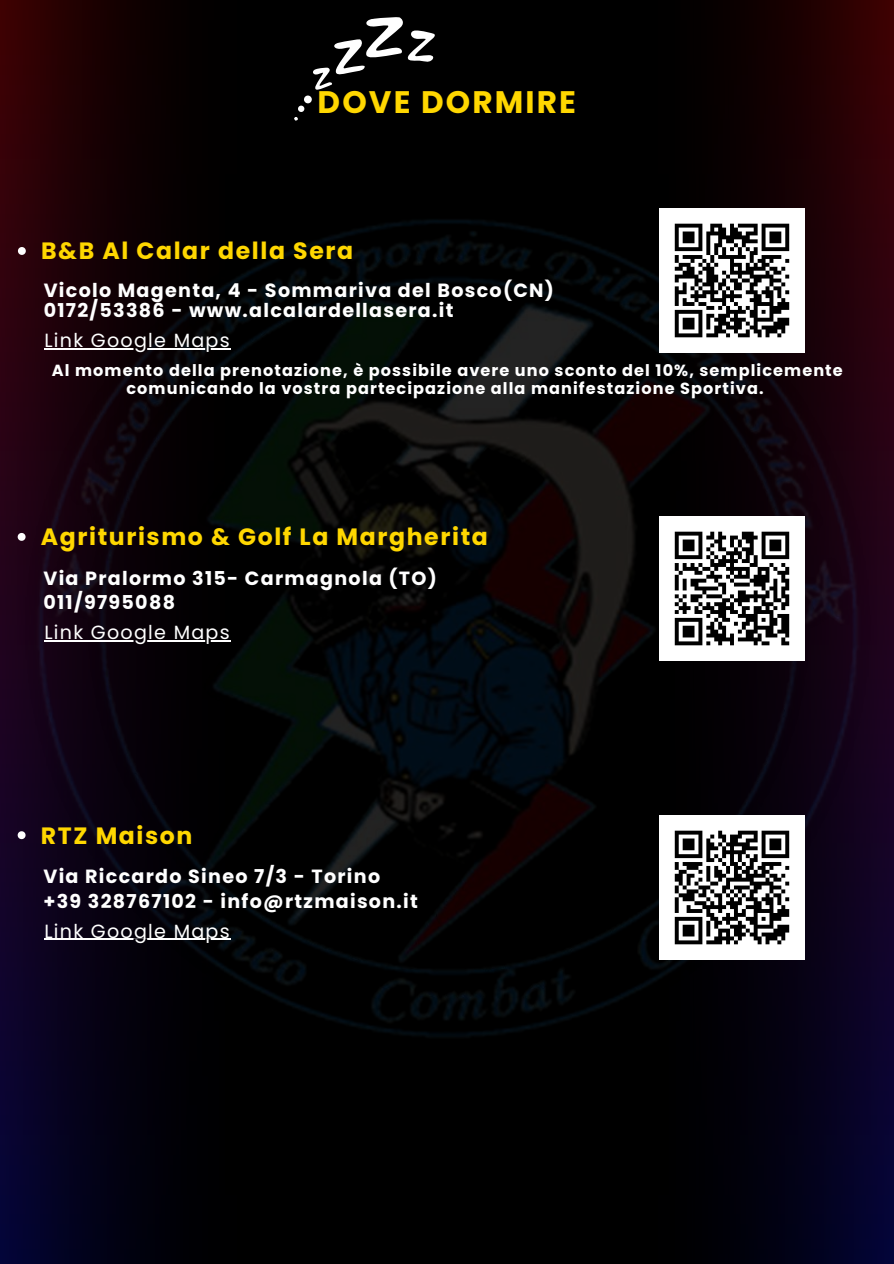
<style>
.page{position:relative;width:894px;height:1264px;background:#fff}
.page>*{position:absolute;margin:0;border:0;box-sizing:border-box;transform-origin:0 0}
.t1{font:700 31.05px "Poppins";letter-spacing:.065em;color:#ffd700}
.t2{font:700 23.55px "Poppins";letter-spacing:.065em;color:#ffd700}
.t3{font:700 19.05px/24.8px "Poppins";letter-spacing:.065em;color:#fff}
.t4{font:19.05px "Poppins";letter-spacing:.065em;color:#fff}
.t5{font:700 16.05px/18px "Poppins";letter-spacing:.065em;color:#fff;text-align:center}
</style>
<div class="page">
<img style="left:0;top:0;width:893px;height:1263px">
<img style="left:0;top:178px;width:893px;height:907px">
<svg style="left:18px;top:247px;width:8px;height:8px"></svg>
<img style="left:659px;top:208px;width:144px;height:144px">
<svg style="left:311px;top:12px;width:130px;height:79px"></svg>
<div style="left:298px;top:105px;width:6px;height:7px;background:#fff;border-radius:50%"></div>
<svg style="left:303px;top:95px;width:9px;height:9px"></svg>
<svg style="left:294px;top:116px;width:4px;height:5px"></svg>
<hr style="left:44px;top:348px;width:187px;height:1px;background:#fff">
<svg style="left:18px;top:533px;width:8px;height:8px"></svg>
<img style="left:659px;top:516px;width:144px;height:144px">
<hr style="left:44px;top:640px;width:187px;height:1px;background:#fff">
<svg style="left:18px;top:831px;width:8px;height:8px"></svg>
<img style="left:659px;top:815px;width:144px;height:144px">
<hr style="left:44px;top:938px;width:187px;height:2px;background:#fff">
<h1 class="t1" style="left:317px;top:80px;width:260px">DOVE DORMIRE</h1>
<p class="t2" style="left:41px;top:235px;width:313px">B&amp;B Al Calar della Sera</p>
<p class="t3" style="left:44px;top:280px;width:511px;line-height:20.2px">Vicolo Magenta, 4 - Sommariva del Bosco(CN)<br>0172/53386 - www.alcalardellasera.it</p>
<p class="t4" style="left:44px;top:327px;width:187px">Link Google Maps</p>
<p class="t5" style="left:52px;top:362px;width:792px">Al momento della prenotazione, è possibile avere uno sconto del 10%, semplicemente comunicando la vostra partecipazione alla manifestazione Sportiva.</p>
<p class="t2" style="left:41px;top:520px;width:448px">Agriturismo &amp; Golf La Margherita</p>
<p class="t3" style="left:43px;top:565px;width:395px">Via Pralormo 315- Carmagnola (TO)<br>011/9795088</p>
<p class="t4" style="left:44px;top:619px;width:187px">Link Google Maps</p>
<p class="t2" style="left:41px;top:818px;width:153px">RTZ Maison</p>
<p class="t3" style="left:43px;top:864px;width:376px">Via Riccardo Sineo 7/3 - Torino +39 328767102 - info@rtzmaison.it</p>
<p class="t4" style="left:44px;top:917px;width:187px">Link Google Maps</p>
</div>
